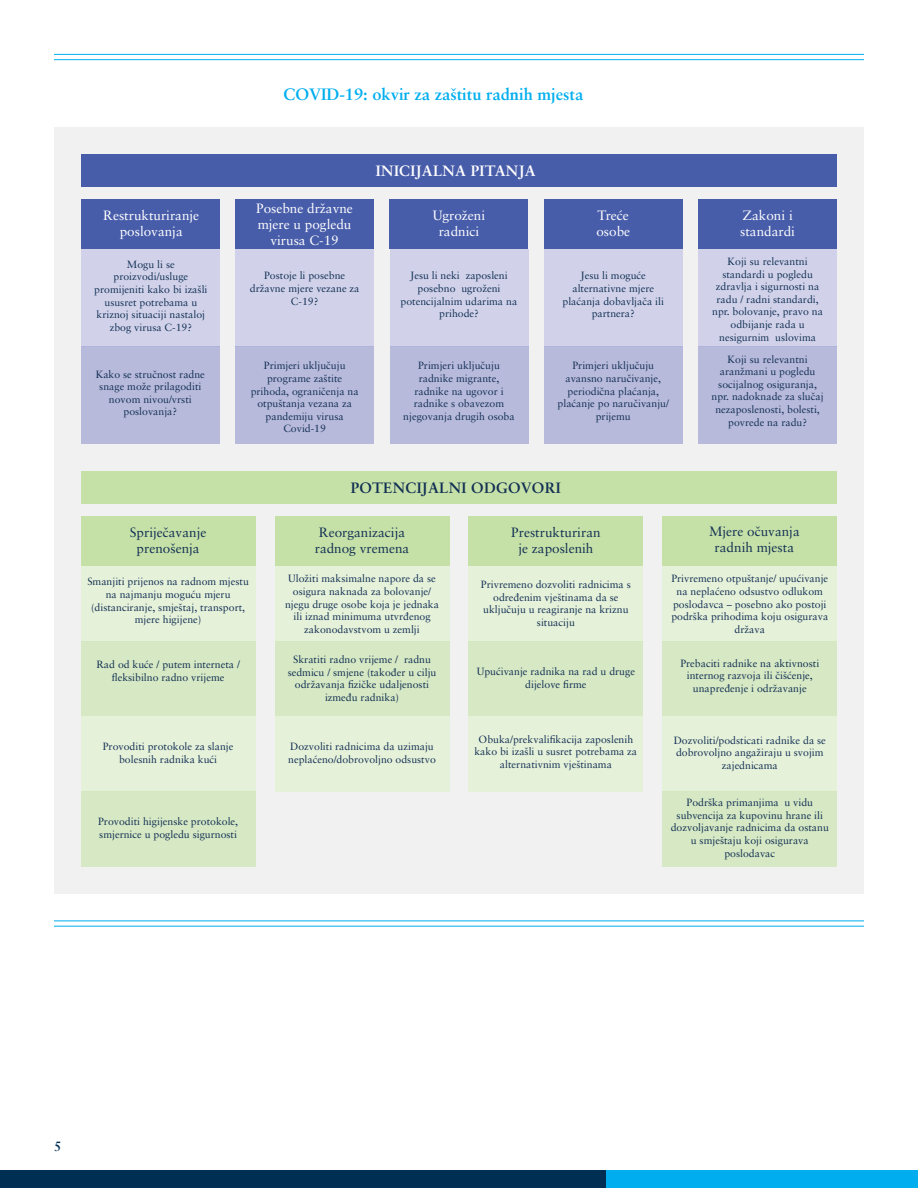
<style>
.page{position:relative;width:918px;height:1188px;background:#fff}
.page>*{position:absolute;margin:0;border:0;box-sizing:border-box;transform-origin:0 0}
.t1{font:700 16.5px "Sabon LT Pro";color:#00aeef}
.t2{font:700 15px "Sabon LT Pro";letter-spacing:.02em;color:#123053}
.t3{font:700 15px "Sabon LT Pro";letter-spacing:.02em;color:#fff}
.t4{font:13.5px/16.2px "Sabon LT Pro";color:#fff;text-align:center}
.t5{font:13.5px/16.2px "Sabon LT Pro";color:#123053;text-align:center}
.t6{font:700 13.5px "Sabon LT Pro";color:#002f54}
.t7{font:10.5px/12.6px "Sabon LT Pro";color:#123053;text-align:center}
</style>
<div class="page">
<div style="left:0;top:1170px;width:606px;height:18px;background:#002f54"></div>
<div style="left:606px;top:1170px;width:312px;height:18px;background:#00aeef"></div>
<hr style="left:54px;top:54px;width:810px;height:1px;background:#00aeef">
<hr style="left:54px;top:59px;width:810px;height:1px;background:#00aeef">
<hr style="left:54px;top:921px;width:810px;height:1px;background:#00aeef">
<hr style="left:54px;top:926px;width:810px;height:1px;background:#00aeef">
<div style="left:54px;top:127px;width:810px;height:767px;background:#f1f1f2"></div>
<div style="left:81px;top:154px;width:756px;height:33px;background:#485daa"></div>
<div style="left:81px;top:199px;width:139px;height:50px;background:#485daa"></div>
<div style="left:235px;top:199px;width:139px;height:50px;background:#485daa"></div>
<div style="left:390px;top:199px;width:138px;height:50px;background:#485daa"></div>
<div style="left:544px;top:199px;width:139px;height:50px;background:#485daa"></div>
<div style="left:698px;top:199px;width:139px;height:50px;background:#485daa"></div>
<div style="left:81px;top:249px;width:139px;height:97px;background:#d1d2ea"></div>
<div style="left:235px;top:249px;width:139px;height:97px;background:#d1d2ea"></div>
<div style="left:81px;top:346px;width:139px;height:98px;background:#b8badc"></div>
<div style="left:235px;top:346px;width:139px;height:98px;background:#b8badc"></div>
<div style="left:390px;top:249px;width:138px;height:97px;background:#d1d2ea"></div>
<div style="left:390px;top:346px;width:138px;height:98px;background:#b8badc"></div>
<div style="left:544px;top:249px;width:139px;height:97px;background:#d1d2ea"></div>
<div style="left:544px;top:346px;width:139px;height:98px;background:#b8badc"></div>
<div style="left:698px;top:249px;width:139px;height:97px;background:#d1d2ea"></div>
<div style="left:698px;top:346px;width:139px;height:98px;background:#b8badc"></div>
<div style="left:81px;top:471px;width:756px;height:33px;background:#c6e1a8"></div>
<div style="left:81px;top:516px;width:174px;height:50px;background:#c6e1a8"></div>
<div style="left:275px;top:516px;width:174px;height:50px;background:#c6e1a8"></div>
<div style="left:469px;top:516px;width:174px;height:50px;background:#c6e1a8"></div>
<div style="left:663px;top:516px;width:174px;height:50px;background:#c6e1a8"></div>
<div style="left:81px;top:566px;width:174px;height:75px;background:#e6f1da"></div>
<div style="left:81px;top:641px;width:174px;height:75px;background:#d6e8c4"></div>
<div style="left:81px;top:716px;width:174px;height:75px;background:#e6f1da"></div>
<div style="left:81px;top:791px;width:174px;height:76px;background:#d6e8c4"></div>
<div style="left:275px;top:566px;width:174px;height:75px;background:#e6f1da"></div>
<div style="left:275px;top:641px;width:174px;height:75px;background:#d6e8c4"></div>
<div style="left:275px;top:716px;width:174px;height:75px;background:#e6f1da"></div>
<div style="left:469px;top:566px;width:174px;height:75px;background:#e6f1da"></div>
<div style="left:469px;top:641px;width:174px;height:75px;background:#d6e8c4"></div>
<div style="left:469px;top:716px;width:174px;height:75px;background:#e6f1da"></div>
<div style="left:663px;top:566px;width:174px;height:75px;background:#e6f1da"></div>
<div style="left:663px;top:641px;width:174px;height:75px;background:#d6e8c4"></div>
<div style="left:663px;top:716px;width:174px;height:75px;background:#e6f1da"></div>
<div style="left:663px;top:791px;width:174px;height:76px;background:#d6e8c4"></div>
<h1 class="t1" style="left:284px;top:84px;width:301px">COVID-19: okvir za zaštitu radnih mjesta</h1>
<h2 class="t3" style="left:376px;top:162px;width:161px">INICIJALNA PITANJA</h2>
<p class="t4" style="left:103px;top:207px;width:98px">Restrukturiranje poslovanja</p>
<p class="t4" style="left:256px;top:200px;width:98px">Posebne državne mjere u pogledu virusa C-19</p>
<p class="t4" style="left:433px;top:207px;width:54px">Ugroženi radnici</p>
<p class="t4" style="left:740px;top:207px;width:56px;text-align:left">Zakoni i standardi</p>
<p class="t4" style="left:596px;top:207px;width:35px;text-align:left">Treće osobe</p>
<p class="t7" style="left:94px;top:258px;width:115px">Mogu li se proizvodi/usluge promijeniti kako bi izašli ususret potrebama u kriznoj situaciji nastaloj zbog virusa C-19?</p>
<p class="t7" style="left:96px;top:367px;width:111px">Kako se stručnost radne snage može prilagoditi novom nivou/vrsti poslovanja?</p>
<p class="t7" style="left:250px;top:269px;width:111px">Postoje li posebne državne mjere vezane za<br>C-19?</p>
<p class="t7" style="left:251px;top:359px;width:109px">Primjeri uključuju programe zaštite prihoda, ograničenja na otpuštanja vezana za pandemiju virusa<br>Covid-19</p>
<p class="t7" style="left:401px;top:269px;width:118px">Jesu li neki zaposleni posebno ugroženi potencijalnim udarima na prihode?</p>
<p class="t7" style="left:403px;top:359px;width:113px">Primjeri uključuju radnike migrante, radnike na ugovor i radnike s obavezom njegovanja drugih osoba</p>
<p class="t7" style="left:563px;top:269px;width:103px">Jesu li moguće alternativne mjere plaćanja dobavljača ili partnera?</p>
<p class="t7" style="left:558px;top:359px;width:113px">Primjeri uključuju avansno naručivanje, periodična plaćanja, plaćanje po naručivanju/ prijemu</p>
<h2 class="t2" style="left:351px;top:479px;width:212px">POTENCIJALNI ODGOVORI</h2>
<p class="t7" style="left:712px;top:255px;width:112px">Koji su relevantni standardi u pogledu zdravlja i sigurnosti na radu / radni standardi, npr. bolovanje, pravo na odbijanje rada u nesigurnim uslovima</p>
<p class="t7" style="left:712px;top:352px;width:114px">Koji su relevantni aranžmani u pogledu socijalnog osiguranja, npr. nadoknade za slučaj nezaposlenosti, bolesti, povrede na radu?</p>
<p class="t5" style="left:130px;top:524px;width:78px">Spriječavanje prenošenja</p>
<p class="t5" style="left:315px;top:524px;width:96px">Reorganizacija radnog vremena</p>
<p class="t5" style="left:511px;top:524px;width:91px">Prestrukturiran je zaposlenih</p>
<p class="t5" style="left:709px;top:523px;width:92px">Mjere očuvanja radnih mjesta</p>
<p class="t7" style="left:87px;top:575px;width:163px">Smanjiti prijenos na radnom mjestu na najmanju moguću mjeru (distanciranje, smještaj, transport, mjere higijene)</p>
<p class="t7" style="left:96px;top:658px;width:145px">Rad od kuće / putem interneta / fleksibilno radno vrijeme</p>
<p class="t7" style="left:285px;top:572px;width:156px">Uložiti maksimalne napore da se osigura naknada za bolovanje/ njegu druge osobe koja je jednaka ili iznad minimuma utvrđenog zakonodavstvom u zemlji</p>
<p class="t7" style="left:288px;top:653px;width:150px">Skratiti radno vrijeme / radnu sedmicu / smjene (također u cilju održavanja fizičke udaljenosti između radnika)</p>
<p class="t7" style="left:288px;top:740px;width:149px;text-align:left">Dozvoliti radnicima da uzimaju neplaćeno/dobrovoljno odsustvo</p>
<p class="t7" style="left:671px;top:572px;width:158px">Privremeno otpuštanje/ upućivanje na neplaćeno odsustvo odlukom poslodavca – posebno ako postoji podrška prihodima koju osigurava država</p>
<p class="t7" style="left:680px;top:656px;width:140px">Prebaciti radnike na aktivnosti internog razvoja ili čišćenje, unapređenje i održavanje</p>
<p class="t7" style="left:481px;top:578px;width:151px">Privremeno dozvoliti radnicima s određenim vještinama da se uključuju u reagiranje na kriznu situaciju</p>
<p class="t7" style="left:477px;top:665px;width:160px">Upućivanje radnika na rad u druge dijelove firme</p>
<p class="t7" style="left:474px;top:733px;width:164px">Obuka/prekvalifikacija zaposlenih kako bi izašli u susret potrebama za alternativnim vještinama</p>
<p class="t7" style="left:674px;top:734px;width:154px">Dozvoliti/podsticati radnike da se dobrovoljno angažiraju u svojim zajednicama</p>
<p class="t7" style="left:671px;top:796px;width:160px">Podrška primanjima u vidu subvencija za kupovinu hrane ili dozvoljavanje radnicima da ostanu u smještaju koji osigurava poslodavac</p>
<p class="t7" style="left:103px;top:740px;width:132px">Provoditi protokole za slanje bolesnih radnika kući</p>
<p class="t7" style="left:98px;top:815px;width:142px;text-align:left">Provoditi higijenske protokole, smjernice u pogledu sigurnosti</p>
<p class="t6" style="left:54px;top:1138px;width:9px">5</p>
</div>
